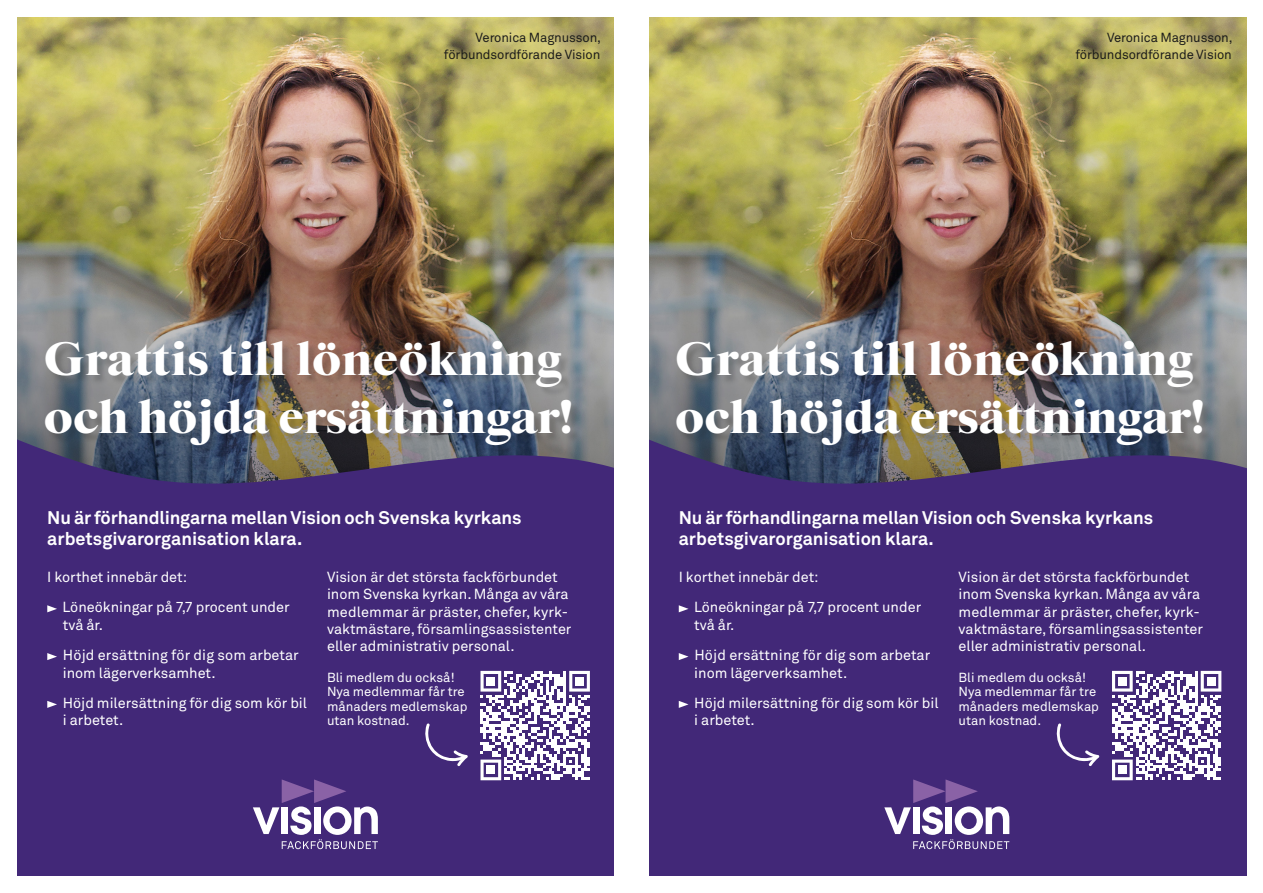
<style>
.page{position:relative;width:1263px;height:893px;background:#fff}
.page>*{position:absolute;margin:0;border:0;box-sizing:border-box;transform-origin:0 0}
.t1{font:900 47.7px/57.9px "Starling";color:#fff}
.t2{font:700 18.15px/21px "Akkurat";letter-spacing:-.005em;color:#fff}
.t3{font:14.4px/17.4px "Akkurat";color:#fff}
.t4{font:13.05px/14.4px "Akkurat";color:#fff}
.t5{font:13.05px/17.4px "Akkurat";letter-spacing:-.01em;color:#1d1d1b;text-align:right}
</style>
<div class="page">
<img style="left:17px;top:17px;width:597px;height:334px">
<div style="left:17px;top:351px;width:597px;height:525px;background:#422878"></div>
<svg style="left:47px;top:605px;width:10px;height:7px"></svg>
<svg style="left:47px;top:653px;width:10px;height:7px"></svg>
<svg style="left:47px;top:701px;width:10px;height:7px"></svg>
<svg style="left:253px;top:779px;width:125px;height:70px"></svg>
<svg style="left:480px;top:671px;width:110px;height:109px"></svg>
<div style="left:486px;top:677px;width:9px;height:9px;background:#fff"></div>
<div style="left:575px;top:677px;width:9px;height:9px;background:#fff"></div>
<div style="left:486px;top:765px;width:9px;height:9px;background:#fff"></div>
<svg style="left:424px;top:723px;width:44px;height:43px;background:#5a4489"></svg>
<div style="left:47px;top:342px;width:534px;height:113px;background:#1d1d1b;opacity:.2"></div>
<img style="left:649px;top:17px;width:597px;height:334px">
<div style="left:649px;top:351px;width:597px;height:525px;background:#422878"></div>
<svg style="left:679px;top:605px;width:9px;height:7px"></svg>
<svg style="left:679px;top:653px;width:9px;height:7px"></svg>
<svg style="left:679px;top:701px;width:9px;height:7px"></svg>
<svg style="left:884px;top:779px;width:125px;height:70px"></svg>
<svg style="left:1112px;top:671px;width:109px;height:109px"></svg>
<div style="left:1118px;top:677px;width:9px;height:9px;background:#fff"></div>
<div style="left:1206px;top:677px;width:9px;height:9px;background:#fff"></div>
<div style="left:1118px;top:765px;width:9px;height:9px;background:#fff"></div>
<svg style="left:1055px;top:723px;width:44px;height:43px;background:#5a4489"></svg>
<div style="left:678px;top:342px;width:535px;height:113px;background:#1d1d1b;opacity:.2"></div>
<p class="t5" style="left:444px;top:29px;width:159px">Veronica Magnusson, förbundsordförande Vision</p>
<p class="t5" style="left:1075px;top:29px;width:159px">Veronica Magnusson, förbundsordförande Vision</p>
<p class="t1" style="left:44px;top:331px;width:531px">Grattis till löneökning och höjda ersättningar!</p>
<p class="t2" style="left:47px;top:508px;width:476px">Nu är förhandlingarna mellan Vision och Svenska kyrkans arbetsgivarorganisation klara.</p>
<p class="t3" style="left:63px;top:562px;width:229px;line-height:30.5px;text-indent:-15px">I korthet innebär det:<br>Löneökningar på 7,7 procent under</p>
<p class="t3" style="left:63px;top:610px;width:237px;line-height:30.5px">två år.<br>Höjd ersättning för dig som arbetar</p>
<p class="t3" style="left:63px;top:658px;width:246px;line-height:30.5px">inom lägerverksamhet.<br>Höjd milersättning för dig som kör bil</p>
<p class="t3" style="left:63px;top:712px;width:62px">i arbetet.</p>
<p class="t3" style="left:327px;top:569px;width:246px">Vision är det största fackförbundet inom Svenska kyrkan. Många av våra medlemmar är präster, chefer, kyrk&shy;vaktmästare, församlingsassistenter eller administrativ personal.</p>
<p class="t4" style="left:327px;top:670px;width:142px">Bli medlem du också!<br>Nya medlemmar får tre månaders medlemskap utan kostnad.</p>
<p class="t1" style="left:675px;top:331px;width:531px">Grattis till löneökning och höjda ersättningar!</p>
<p class="t2" style="left:679px;top:508px;width:476px">Nu är förhandlingarna mellan Vision och Svenska kyrkans arbetsgivarorganisation klara.</p>
<p class="t3" style="left:694px;top:562px;width:229px;line-height:30.5px;text-indent:-15px">I korthet innebär det:<br>Löneökningar på 7,7 procent under</p>
<p class="t3" style="left:694px;top:610px;width:237px;line-height:30.5px">två år.<br>Höjd ersättning för dig som arbetar</p>
<p class="t3" style="left:694px;top:658px;width:246px;line-height:30.5px">inom lägerverksamhet.<br>Höjd milersättning för dig som kör bil</p>
<p class="t3" style="left:694px;top:712px;width:62px">i arbetet.</p>
<p class="t3" style="left:958px;top:569px;width:246px">Vision är det största fackförbundet inom Svenska kyrkan. Många av våra medlemmar är präster, chefer, kyrk&shy;vaktmästare, församlingsassistenter eller administrativ personal.</p>
<p class="t4" style="left:958px;top:670px;width:142px">Bli medlem du också!<br>Nya medlemmar får tre månaders medlemskap utan kostnad.</p>
</div>
